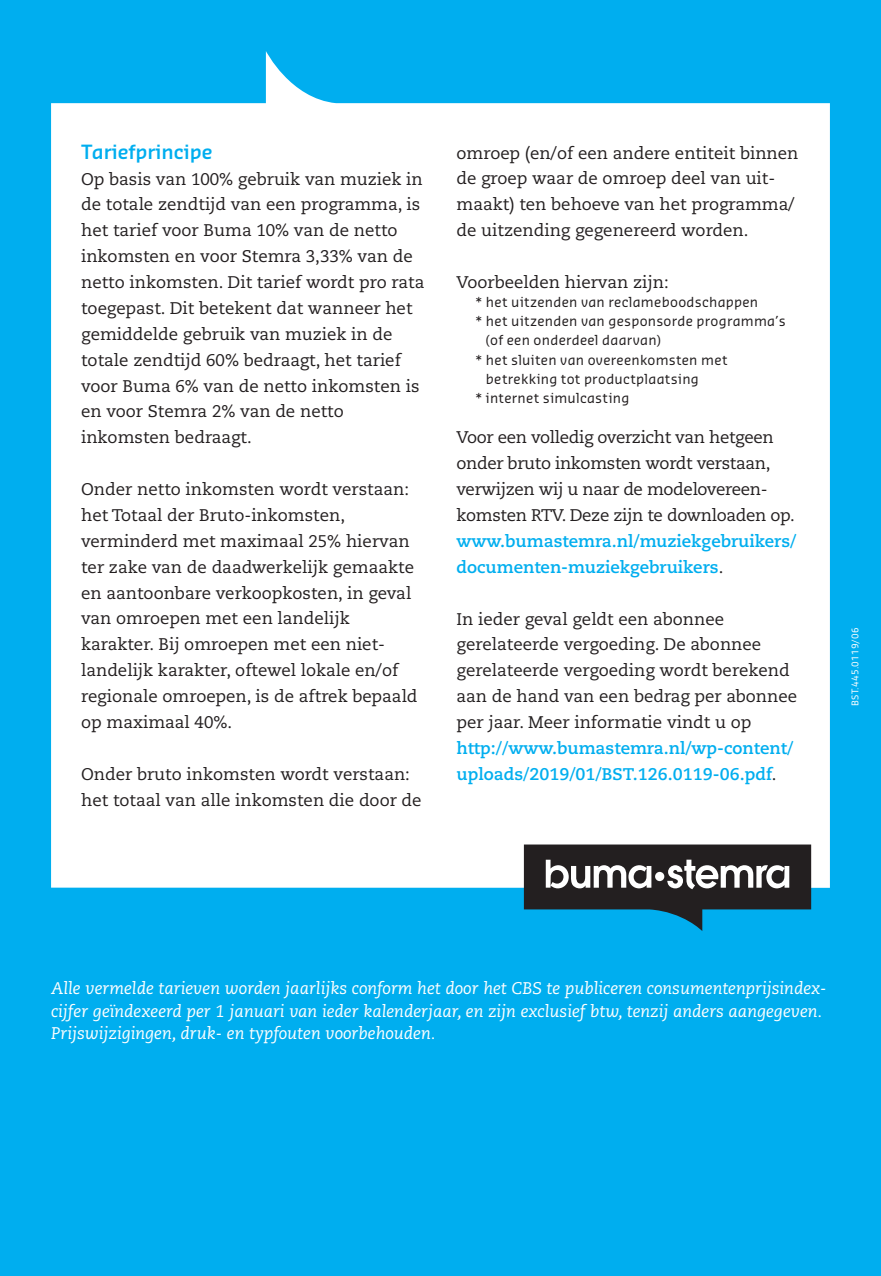
<style>
.page{position:relative;width:881px;height:1276px;background:#fff}
.page>*{position:absolute;margin:0;border:0;box-sizing:border-box;transform-origin:0 0}
.t1{font:600 19.12px "Sansa Std";color:#00aeef}
.t2{font:16.88px/25.9px "Caecilia LT Std";color:#231f20}
.t3{font:italic 16.88px/22.5px "Caecilia LT Std";color:#fff}
.t4{font:700 16.88px/25.9px "Caecilia LT Std";color:#00aeef}
.t5{font:16.88px/25.9px "Caecilia LT Std";letter-spacing:-.02em;color:#231f20}
.t6{font:13.5px "Sansa Std";letter-spacing:.02em;color:#231f20}
.t7{font:9px "Sansa Std";letter-spacing:.02em;color:#fff}
.s1{font-weight:400;color:#231f20}
</style>
<div class="page">
<div style="left:0;top:0;width:880px;height:1276px;background:#00aeef"></div>
<div style="left:51px;top:51px;width:778px;height:837px;background:#fff"></div>
<svg style="left:523px;top:844px;width:287px;height:87px"></svg>
<p class="t1" style="left:81px;top:139px;width:133px">Tariefprincipe</p>
<p class="t2" style="left:81px;top:166px;width:344px">Op basis van 100% gebruik van muziek in de totale zendtijd van een programma, is het tarief voor Buma 10% van de netto inkomsten en voor Stemra 3,33% van de netto inkomsten. Dit tarief wordt pro rata toegepast. Dit betekent dat wanneer het gemiddelde gebruik van muziek in de totale zendtijd 60% bedraagt, het tarief voor Buma 6% van de netto inkomsten is en voor Stemra 2% van de netto inkomsten bedraagt.</p>
<p class="t2" style="left:81px;top:476px;width:338px">Onder netto inkomsten wordt verstaan: het Totaal der Bruto-inkomsten, verminderd met maximaal 25% hiervan ter zake van de daadwerkelijk gemaakte en aantoonbare verkoopkosten, in geval van omroepen met een landelijk karakter. Bij omroepen met een niet&shy;landelijk karakter, oftewel lokale en/of regionale omroepen, is de aftrek bepaald op maximaal 40%.</p>
<p class="t2" style="left:81px;top:761px;width:342px">Onder bruto inkomsten wordt verstaan: het totaal van alle inkomsten die door de</p>
<p class="t2" style="left:456px;top:140px;width:343px">omroep (en/of een andere entiteit binnen de groep waar de omroep deel van uit&shy;maakt) ten behoeve van het programma/ de uitzending gegenereerd worden.</p>
<p class="t2" style="left:456px;top:269px;width:214px">Voorbeelden hiervan zijn:</p>
<p class="t6" style="left:475px;top:293px;width:284px">* het uitzenden van reclameboodschappen</p>
<p class="t6" style="left:475px;top:312px;width:311px">* het uitzenden van gesponsorde programma’s</p>
<p class="t6" style="left:485px;top:331px;width:176px">(of een onderdeel daarvan)</p>
<p class="t6" style="left:475px;top:351px;width:253px">* het sluiten van overeenkomsten met</p>
<p class="t6" style="left:485px;top:370px;width:214px">betrekking tot productplaatsing</p>
<p class="t6" style="left:475px;top:389px;width:155px">* internet simulcasting</p>
<p class="t5" style="left:456px;top:425px;width:340px">Voor een volledig overzicht van hetgeen onder bruto inkomsten wordt verstaan, verwijzen wij u naar de modelovereen&shy;komsten RTV. Deze zijn te downloaden op.</p>
<p class="t4" style="left:456px;top:528px;width:341px">www.bumastemra.nl/muziekgebruikers/ documenten-muziekgebruikers<span class="s1">.</span></p>
<p class="t2" style="left:456px;top:606px;width:342px">In ieder geval geldt een abonnee gerelateerde vergoeding. De abonnee gerelateerde vergoeding wordt berekend aan de hand van een bedrag per abonnee per jaar. Meer informatie vindt u op</p>
<p class="t4" style="left:456px;top:735px;width:338px">http://www.bumastemra.nl/wp-content/ uploads/2019/01/BST.126.0119-06.pdf<span class="s1">.</span></p>
<p class="t7" style="left:849px;top:706px;width:80px;rotate:-90deg">BST.445.0119/06</p>
<p class="t3" style="left:51px;top:977px;width:776px">Alle vermelde tarieven worden jaarlijks conform het door het CBS te publiceren consumentenprijsindex&shy;cijfer geïndexeerd per 1 januari van ieder kalenderjaar, en zijn exclusief btw, tenzij anders aangegeven.<br>Prijswijzigingen, druk- en typfouten voorbehouden.</p>
</div>
